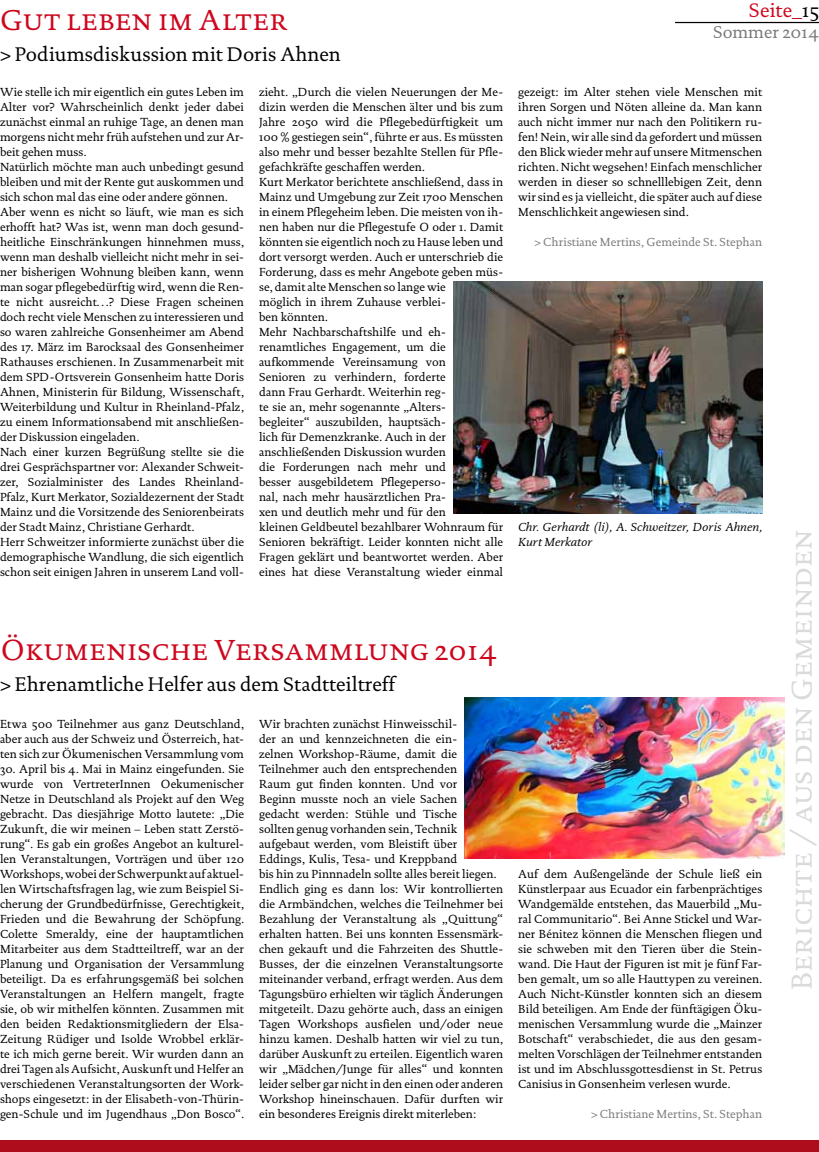
<style>
.page{position:relative;width:819px;height:1152px;background:#fff}
.page>*{position:absolute;margin:0;border:0;box-sizing:border-box;transform-origin:0 0}
.t1{font:29.38px "DTL Documenta T Caps";letter-spacing:.005em;color:#cd071e}
.t2{font:29.38px "DTL Documenta T Caps";letter-spacing:.005em;color:#d9dadb}
.t3{font:20px "DTL Documenta ST";color:#000}
.t4{font:20px "DTL Documenta ST";letter-spacing:.005em;color:#cd071e}
.t5{font:17.5px "DTL Documenta ST";color:#797a7c}
.t6{font:11.88px/15px "DTL Documenta ST";color:#000;text-align:justify}
.t7{font:11.88px "DTL Documenta ST";color:#797a7c}
.t8{font:italic 11.88px/15px "DTL Documenta ST";color:#000}
.s1{color:#000}
</style>
<div class="page">
<div style="left:0;top:1140px;width:819px;height:12px;background:#ae0e1b"></div>
<img style="left:453px;top:282px;width:309px;height:232px">
<img style="left:464px;top:697px;width:320px;height:161px">
<hr style="left:675px;top:22px;width:144px;height:1px;background:#000">
<h1 class="t1" style="left:0;top:3px;width:288px">Gut leben im Alter</h1>
<h2 class="t3" style="left:0;top:42px;width:342px">&gt; Podiumsdiskussion mit Doris Ahnen</h2>
<h2 class="t4" style="left:748px;top:-1px;width:72px">Seite_<span class="s1">15</span></h2>
<h3 class="t5" style="left:713px;top:22px;width:107px">Sommer 2014</h3>
<p class="t6" style="left:0;top:84px;width:245px;text-align:left">Wie stelle ich mir eigentlich ein gutes Leben im Alter vor? Wahrscheinlich denkt jeder dabei zunächst einmal an ruhige Tage, an denen man morgens nicht mehr früh aufstehen und zur Ar&shy;beit gehen muss.<br>Natürlich möchte man auch unbedingt gesund bleiben und mit der Rente gut auskommen und sich schon mal das eine oder andere gönnen.<br>Aber wenn es nicht so läuft, wie man es sich erhofft hat? Was ist, wenn man doch gesund&shy;heitliche Einschränkungen hinnehmen muss, wenn man deshalb vielleicht nicht mehr in sei&shy;ner bisherigen Wohnung bleiben kann, wenn man sogar pflegebedürftig wird, wenn die Ren&shy;te nicht ausreicht…? Diese Fragen scheinen doch recht viele Menschen zu interessieren und so waren zahlreiche Gonsenheimer am Abend des 17. März im Barocksaal des Gonsenheimer Rathauses erschienen. In Zusammenarbeit mit dem SPD-Ortsverein Gonsenheim hatte Doris Ahnen, Ministerin für Bildung, Wissenschaft, Weiterbildung und Kultur in Rheinland-Pfalz, zu einem Informationsabend mit anschließen&shy;der Diskussion eingeladen.<br>Nach einer kurzen Begrüßung stellte sie die drei Gesprächspartner vor: Alexander Schweit&shy;zer, Sozialminister des Landes Rheinland-Pfalz, Kurt Merkator, Sozialdezernent der Stadt Mainz und die Vorsitzende des Seniorenbeirats der Stadt Mainz, Christiane Gerhardt.<br>Herr Schweitzer informierte zunächst über die demographische Wandlung, die sich eigentlich schon seit einigen Jahren in unserem Land voll-</p>
<p class="t6" style="left:259px;top:84px;width:245px;text-align:left">zieht. „Durch die vielen Neuerungen der Me&shy;dizin werden die Menschen älter und bis zum Jahre 2050 wird die Pflegebedürftigkeit um 100 % gestiegen sein“, führte er aus. Es müssten also mehr und besser bezahlte Stellen für Pfle&shy;gefachkräfte geschaffen werden.<br>Kurt Merkator berichtete anschließend, dass in Mainz und Umgebung zur Zeit 1700 Menschen in einem Pflegeheim leben. Die meisten von ih&shy;nen haben nur die Pflegestufe O oder 1. Damit könnten sie eigentlich noch zu Hause leben und dort versorgt werden. Auch er unterschrieb die Forderung, dass es mehr Angebote geben müs&shy;se, damit alte Menschen so lange wie<br>möglich in ihrem Zuhause verblei-<br>ben könnten.<br>Mehr Nachbarschaftshilfe und eh&shy;renamtliches Engagement, um die aufkommende Vereinsamung von<br>Senioren zu verhindern, forderte<br>dann Frau Gerhardt. Weiterhin reg-<br>te sie an, mehr sogenannte „Alters-<br>begleiter“ auszubilden, hauptsäch-<br>lich für Demenzkranke. Auch in der anschließenden Diskussion wurden<br>die Forderungen nach mehr und<br>besser ausgebildetem Pflegeperso-<br>nal, nach mehr hausärztlichen Pra-<br>xen und deutlich mehr und für den<br>kleinen Geldbeutel bezahlbarer Wohnraum für Senioren bekräftigt. Leider konnten nicht alle Fragen geklärt und beantwortet werden. Aber eines hat diese Veranstaltung wieder einmal</p>
<p class="t6" style="left:518px;top:84px;width:245px">gezeigt: im Alter stehen viele Menschen mit ihren Sorgen und Nöten alleine da. Man kann auch nicht immer nur nach den Politikern ru&shy;fen! Nein, wir alle sind da gefordert und müssen den Blick wieder mehr auf unsere Mitmenschen richten. Nicht wegsehen! Einfach menschlicher werden in dieser so schnelllebigen Zeit, denn wir sind es ja vielleicht, die später auch auf diese Menschlichkeit angewiesen sind.</p>
<p class="t7" style="left:534px;top:235px;width:229px">&gt; Christiane Mertins, Gemeinde St. Stephan</p>
<p class="t8" style="left:518px;top:519px;width:245px">Chr. Gerhardt (li), A. Schweitzer, Doris Ahnen,<br>Kurt Merkator</p>
<h1 class="t1" style="left:0;top:633px;width:498px">Ökumenische Versammlung 2014</h1>
<h2 class="t3" style="left:0;top:672px;width:396px">&gt; Ehrenamtliche Helfer aus dem Stadtteiltreff</h2>
<p class="t6" style="left:0;top:716px;width:245px">Etwa 500 Teilnehmer aus ganz Deutschland, aber auch aus der Schweiz und Österreich, hat&shy;ten sich zur Ökumenischen Versammlung vom</p>
<p class="t6" style="left:0;top:761px;width:245px">30. April bis 4. Mai in Mainz eingefunden. Sie wurde von VertreterInnen Oekumenischer Netze in Deutschland als Projekt auf den Weg gebracht. Das diesjährige Motto lautete: „Die Zukunft, die wir meinen – Leben statt Zerstö&shy;rung“. Es gab ein großes Angebot an kulturel&shy;len Veranstaltungen, Vorträgen und über 120<br>Workshops, wobei der Schwerpunkt auf aktuel&shy;len Wirtschaftsfragen lag, wie zum Beispiel Si&shy;cherung der Grundbedürfnisse, Gerechtigkeit, Frieden und die Bewahrung der Schöpfung.<br>Colette Smeraldy, eine der hauptamtlichen Mitarbeiter aus dem Stadtteiltreff, war an der Planung und Organisation der Versammlung beteiligt. Da es erfahrungsgemäß bei solchen Veranstaltungen an Helfern mangelt, fragte sie, ob wir mithelfen könnten. Zusammen mit den beiden Redaktionsmitgliedern der Elsa-Zeitung Rüdiger und Isolde Wrobbel erklär&shy;te ich mich gerne bereit. Wir wurden dann an drei Tagen als Aufsicht, Auskunft und Helfer an verschiedenen Veranstaltungsorten der Work&shy;shops eingesetzt: in der Elisabeth-von-Thürin&shy;gen-Schule und im Jugendhaus „Don Bosco“.</p>
<p class="t6" style="left:259px;top:716px;width:245px;text-align:left">Wir brachten zunächst Hinweisschil-<br>der an und kennzeichneten die ein-<br>zelnen Workshop-Räume, damit die Teilnehmer auch den entsprechenden<br>Raum gut finden konnten. Und vor<br>Beginn musste noch an viele Sachen<br>gedacht werden: Stühle und Tische<br>sollten genug vorhanden sein, Technik aufgebaut werden, vom Bleistift über Eddings, Kulis, Tesa- und Kreppband<br>bis hin zu Pinnnadeln sollte alles bereit liegen.<br>Endlich ging es dann los: Wir kontrollierten die Armbändchen, welches die Teilnehmer bei Bezahlung der Veranstaltung als „Quittung“ erhalten hatten. Bei uns konnten Essensmärk&shy;chen gekauft und die Fahrzeiten des Shuttle-Busses, der die einzelnen Veranstaltungsorte miteinander verband, erfragt werden. Aus dem Tagungsbüro erhielten wir täglich Änderungen mitgeteilt. Dazu gehörte auch, dass an einigen Tagen Workshops ausfielen und/oder neue hinzu kamen. Deshalb hatten wir viel zu tun, darüber Auskunft zu erteilen. Eigentlich waren wir „Mädchen/Junge für alles“ und konnten leider selber gar nicht in den einen oder anderen Workshop hineinschauen. Dafür durften wir ein besonderes Ereignis direkt miterleben:</p>
<p class="t6" style="left:518px;top:866px;width:245px">Auf dem Außengelände der Schule ließ ein Künstlerpaar aus Ecuador ein farbenprächtiges Wandgemälde entstehen, das Mauerbild „Mu&shy;ral Communitario“. Bei Anne Stickel und War&shy;ner Bénitez können die Menschen fliegen und sie schweben mit den Tieren über die Stein&shy;wand. Die Haut der Figuren ist mit je fünf Far&shy;ben gemalt, um so alle Hauttypen zu vereinen.<br>Auch Nicht-Künstler konnten sich an diesem Bild beteiligen. Am Ende der fünftägigen Öku&shy;menischen Versammlung wurde die „Mainzer Botschaft“ verabschiedet, die aus den gesam&shy;melten Vorschlägen der Teilnehmer entstanden ist und im Abschlussgottesdienst in St. Petrus Canisius in Gonsenheim verlesen wurde.</p>
<p class="t7" style="left:591px;top:1107px;width:173px">&gt; Christiane Mertins, St. Stephan</p>
<h1 class="t2" style="left:784px;top:990px;width:462px;rotate:-90deg">Berichte / aus den Gemeinden</h1>
</div>
